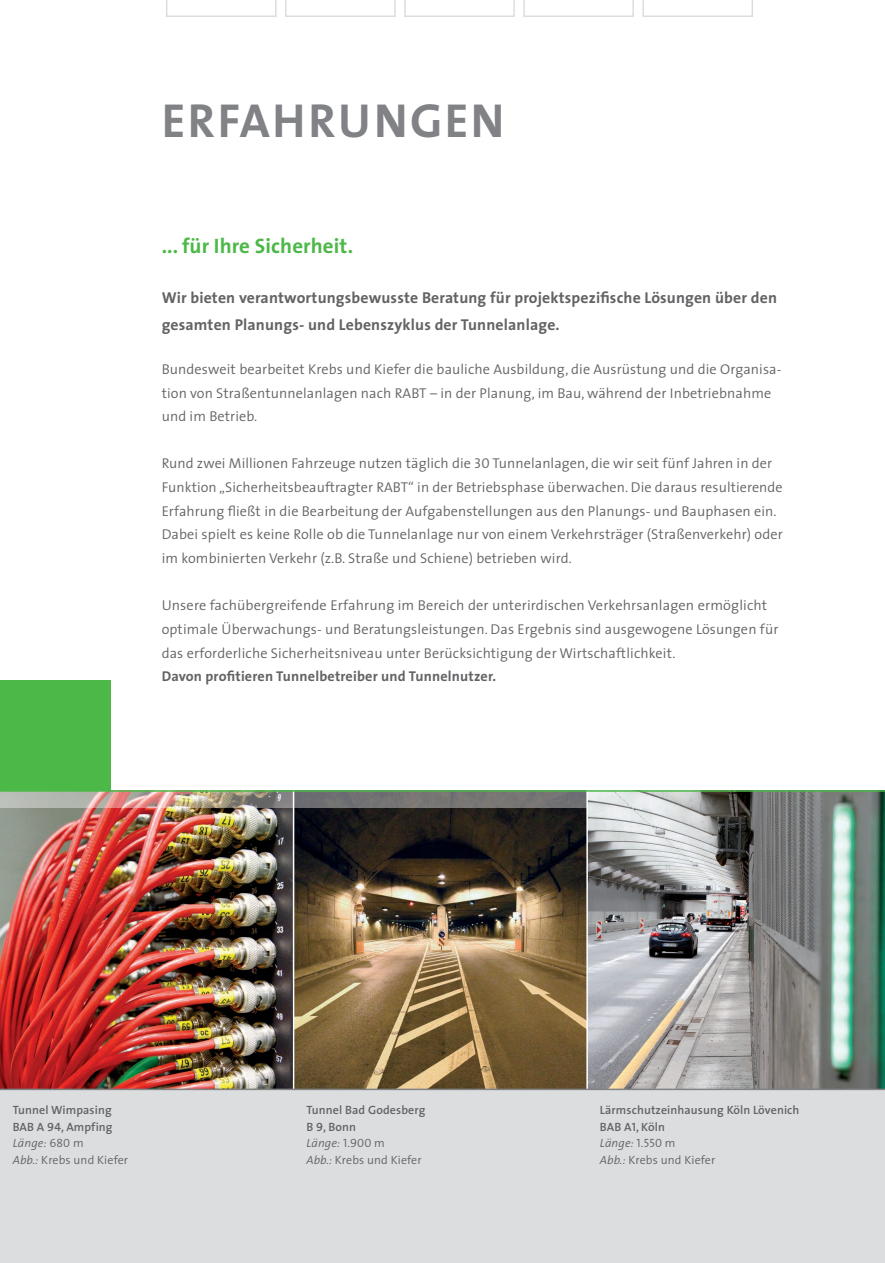
<style>
.page{position:relative;width:885px;height:1263px;background:#fff}
.page>*{position:absolute;margin:0;border:0;box-sizing:border-box;transform-origin:0 0}
.t1{font:700 48px "The Sans";color:#808285}
.t2{font:700 21px "The Sans";letter-spacing:.005em;color:#4cb848}
.t3{font:700 15.75px/27px "The Sans";letter-spacing:.01em;color:#636366}
.t4{font:300 14.25px/23.7px "The Sans";letter-spacing:.01em;color:#636366}
.t5{font:700 14.25px "The Sans";letter-spacing:.01em;color:#636366}
.t6{font:600 12px/16.5px "The Sans";letter-spacing:.01em;color:#636366}
.s1{font-family:"The Sans Semi Light Caps";font-weight:400}
.s2{font-family:"The Sans Semi Bold Caps";font-weight:400}
.s3{font-weight:300;font-style:italic}
.s4{font-weight:300}
</style>
<div class="page">
<div style="left:0;top:1088px;width:884px;height:175px;background:#dcdddf"></div>
<img style="left:0;top:808px;width:293px;height:281px">
<svg style="left:294px;top:808px;width:292px;height:281px;background:#6d593d"></svg>
<svg style="left:0;top:792px;width:586px;height:16px;background:#968c87"></svg>
<svg style="left:588px;top:792px;width:296px;height:297px;background:#919694"></svg>
<hr style="left:293px;top:790px;width:1px;height:299px;background:#fff">
<hr style="left:586px;top:790px;width:2px;height:299px;background:#fff">
<div style="left:0;top:680px;width:111px;height:111px;background:#4cb848"></div>
<hr style="left:0;top:1089px;width:884px;height:1px;background:#808285">
<hr style="left:0;top:790px;width:884px;height:2px;background:#4cb848">
<svg style="left:642px;top:0;width:111px;height:17px"></svg>
<svg style="left:523px;top:0;width:111px;height:17px"></svg>
<svg style="left:404px;top:0;width:110px;height:17px"></svg>
<svg style="left:285px;top:0;width:110px;height:17px"></svg>
<svg style="left:166px;top:0;width:110px;height:17px"></svg>
<h1 class="t1" style="left:162px;top:80px;width:59px">Erfahrungen</h1>
<h2 class="t2" style="left:162px;top:229px;width:193px">... für Ihre Sicherheit.</h2>
<p class="t3" style="left:162px;top:283px;width:616px">Wir bieten verantwortungsbewusste Beratung für projektspezifische Lösungen über den gesamten Planungs- und Lebenszyklus der Tunnelanlage.</p>
<p class="t4" style="left:162px;top:357px;width:621px">Bundesweit bearbeitet Krebs und Kiefer die bauliche Ausbildung, die Ausrüstung und die Organisa&shy;tion von Straßentunnelanlagen nach RABT – in der Planung, im Bau, während der Inbetriebnahme und im Betrieb.</p>
<p class="t4" style="left:162px;top:451px;width:622px">Rund zwei Millionen Fahrzeuge nutzen täglich die <span class="s1">30</span> Tunnelanlagen, die wir seit fünf Jahren in der Funktion „Sicherheitsbeauftragter RABT“ in der Betriebsphase überwachen. Die daraus resultierende Erfahrung fließt in die Bearbeitung der Aufgabenstellungen aus den Planungs- und Bauphasen ein.<br>Dabei spielt es keine Rolle ob die Tunnelanlage nur von einem Verkehrsträger (Straßenverkehr) oder im kombinierten Verkehr (z.B. Straße und Schiene) betrieben wird.</p>
<p class="t4" style="left:162px;top:593px;width:618px">Unsere fachübergreifende Erfahrung im Bereich der unterirdischen Verkehrsanlagen ermöglicht optimale Überwachungs- und Beratungsleistungen. Das Ergebnis sind ausgewogene Lösungen für das erforderliche Sicherheitsniveau unter Berücksichtigung der Wirtschaftlichkeit.</p>
<p class="t5" style="left:162px;top:664px;width:336px">Davon profitieren Tunnelbetreiber und Tunnelnutzer.</p>
<p class="t6" style="left:13px;top:1102px;width:117px">Tunnel Wimpasing<br>BAB A <span class="s2">94,</span> Ampfing<br><span class="s3">Länge:</span> <span class="s1">680</span> <span class="s4">m<br></span><span class="s3">Abb.:</span> <span class="s4">Krebs und Kiefer</span></p>
<p class="t6" style="left:306px;top:1102px;width:120px">Tunnel Bad Godesberg<br>B <span class="s2">9</span>, Bonn<br><span class="s3">Länge:</span> <span class="s1">1.900</span> <span class="s4">m<br></span><span class="s3">Abb.:</span> <span class="s4">Krebs und Kiefer</span></p>
<p class="t6" style="left:600px;top:1102px;width:201px">Lärmschutzeinhausung Köln Lövenich<br>BAB A<span class="s2">1,</span> Köln<br><span class="s3">Länge:</span> <span class="s1">1.550</span> <span class="s4">m<br></span><span class="s3">Abb.:</span> <span class="s4">Krebs und Kiefer</span></p>
</div>
